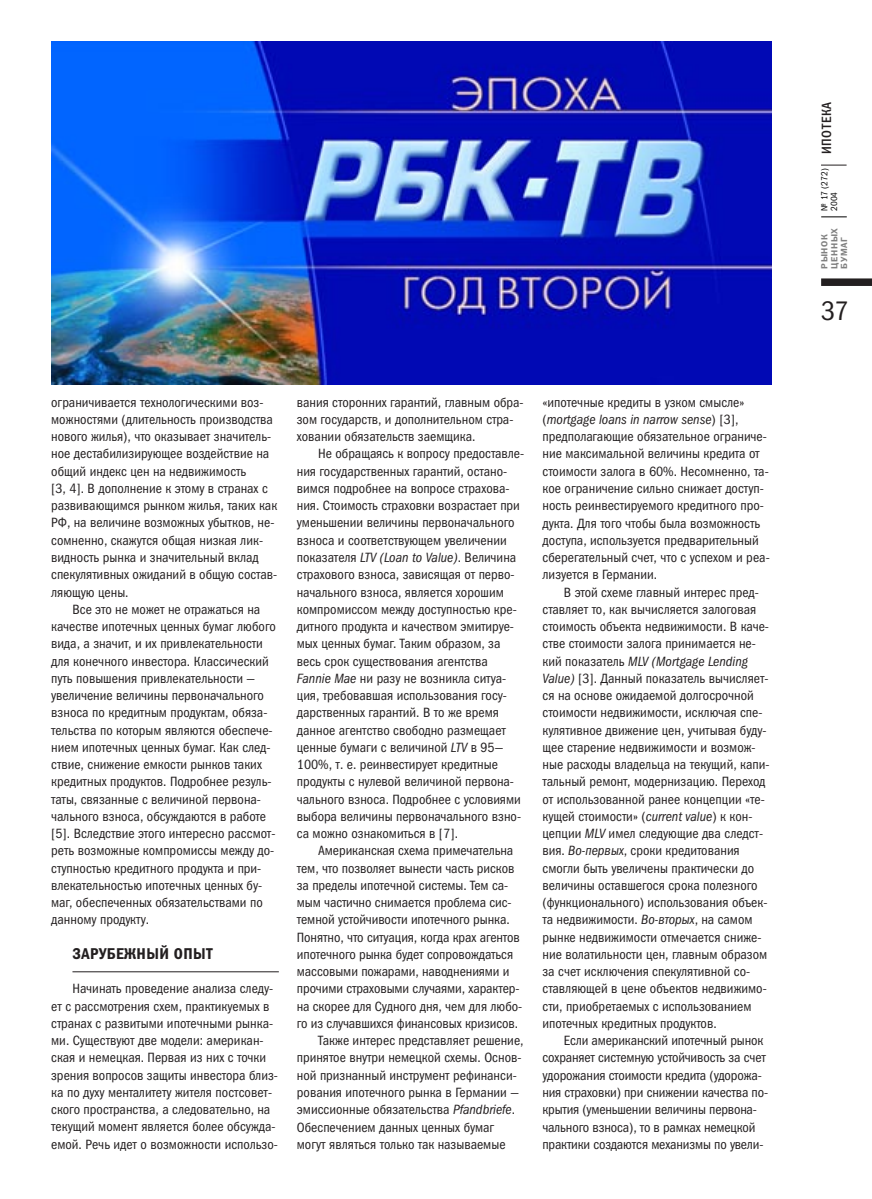
<style>
.page{position:relative;width:872px;height:1199px;background:#fff}
.page>*{position:absolute;margin:0;border:0;box-sizing:border-box;transform-origin:0 0}
.t1{font:27px "Franklin Gothic Book Cond C";color:#231f20}
.t2{font:15.75px "Franklin Gothic Demi Cond C";letter-spacing:.025em;color:#231f20}
.t3{font:13.5px/17.2px "Franklin Gothic Book Cond C";color:#231f20}
.t4{font:13.5px "Franklin Gothic Medi Cond C";letter-spacing:.055em;color:#231f20}
.t5{font:9px/9.8px "Franklin Gothic Demi C";letter-spacing:.06em;color:#808080}
.t6{font:9px/9.8px "Franklin Gothic Book Cond C";color:#000}
.s1{font-style:italic}
</style>
<div class="page">
<hr style="left:72px;top:971px;width:207px;height:1px;background:#231f20">
<svg style="left:821px;top:165px;width:25px;height:1px"></svg>
<div style="left:821px;top:278px;width:51px;height:8px;background:#231f20"></div>
<svg style="left:821px;top:217px;width:25px;height:1px"></svg>
<img style="left:51px;top:42px;width:720px;height:342px">
<p class="t3" style="left:51px;top:395px;width:228px">ограничивается технологическими воз&shy;можностями (длительность производства нового жилья), что оказывает значитель&shy;ное дестабилизирующее воздействие на общий индекс цен на недвижимость<br>[3, 4]. В дополнение к этому в странах с развивающимся рынком жилья, таких как РФ, на величине возможных убытков, не&shy;сомненно, скажутся общая низкая лик&shy;видность рынка и значительный вклад спекулятивных ожиданий в общую состав&shy;ляющую цены.</p>
<p class="t3" style="left:51px;top:602px;width:226px;text-indent:21px">Все это не может не отражаться на качестве ипотечных ценных бумаг любого вида, а значит, и их привлекательности для конечного инвестора. Классический путь повышения привлекательности — увеличение величины первоначального взноса по кредитным продуктам, обяза&shy;тельства по которым являются обеспече&shy;нием ипотечных ценных бумаг. Как след&shy;ствие, снижение емкости рынков таких кредитных продуктов. Подробнее резуль&shy;таты, связанные с величиной первона&shy;чального взноса, обсуждаются в работе [5]. Вследствие этого интересно рассмот&shy;реть возможные компромиссы между до&shy;ступностью кредитного продукта и при&shy;влекательностью ипотечных ценных бу&shy;маг, обеспеченных обязательствами по данному продукту.</p>
<p class="t2" style="left:72px;top:947px;width:142px">ЗАРУБЕЖНЫЙ ОПЫТ</p>
<p class="t3" style="left:51px;top:981px;width:228px;text-indent:21px">Начинать проведение анализа следу&shy;ет с рассмотрения схем, практикуемых в странах с развитыми ипотечными рынка&shy;ми. Существуют две модели: американ&shy;ская и немецкая. Первая из них с точки зрения вопросов защиты инвестора близ&shy;ка по духу менталитету жителя постсовет&shy;ского пространства, а следовательно, на текущий момент является более обсужда&shy;емой. Речь идет о возможности использо-</p>
<p class="t3" style="left:297px;top:395px;width:228px">вания сторонних гарантий, главным обра&shy;зом государств, и дополнительном стра&shy;ховании обязательств заемщика.</p>
<p class="t3" style="left:297px;top:446px;width:229px;text-indent:21px">Не обращаясь к вопросу предоставле&shy;ния государственных гарантий, остано&shy;вимся подробнее на вопросе страхова&shy;ния. Стоимость страховки возрастает при уменьшении величины первоначального взноса и соответствующем увеличении показателя <span class="s1">LTV (Loan to Value)</span>. Величина страхового взноса, зависящая от перво&shy;начального взноса, является хорошим компромиссом между доступностью кре&shy;дитного продукта и качеством эмитируе&shy;мых ценных бумаг. Таким образом, за весь срок существования агентства <span class="s1">Fannie Mae</span> ни разу не возникла ситуа&shy;ция, требовавшая использования госу&shy;дарственных гарантий. В то же время данное агентство свободно размещает ценные бумаги с величиной <span class="s1">LTV</span> в 95— 100%, т. е. реинвестирует кредитные продукты с нулевой величиной первона&shy;чального взноса. Подробнее с условиями выбора величины первоначального взно&shy;са можно ознакомиться в [7].</p>
<p class="t3" style="left:318px;top:843px;width:196px">Американская схема примечательна</p>
<p class="t3" style="left:297px;top:860px;width:219px">тем, что позволяет вынести часть рисков</p>
<p class="t3" style="left:297px;top:878px;width:213px">за пределы ипотечной системы. Тем са-</p>
<p class="t3" style="left:297px;top:895px;width:216px">мым частично снимается проблема сис-</p>
<p class="t3" style="left:297px;top:912px;width:214px">темной устойчивости ипотечного рынка.</p>
<p class="t3" style="left:297px;top:929px;width:224px">Понятно, что ситуация, когда крах агентов</p>
<p class="t3" style="left:297px;top:947px;width:218px">ипотечного рынка будет сопровождаться</p>
<p class="t3" style="left:297px;top:964px;width:214px">массовыми пожарами, наводнениями и</p>
<p class="t3" style="left:297px;top:981px;width:224px">прочими страховыми случаями, характер-</p>
<p class="t3" style="left:297px;top:998px;width:227px">на скорее для Судного дня, чем для любо-</p>
<p class="t3" style="left:297px;top:1016px;width:223px">го из случавшихся финансовых кризисов.</p>
<p class="t3" style="left:318px;top:1033px;width:207px">Также интерес представляет решение,</p>
<p class="t3" style="left:297px;top:1050px;width:226px">принятое внутри немецкой схемы. Основ-</p>
<p class="t3" style="left:297px;top:1067px;width:221px">ной признанный инструмент рефинанси-</p>
<p class="t3" style="left:297px;top:1085px;width:224px">рования ипотечного рынка в Германии —</p>
<p class="t3" style="left:297px;top:1102px;width:220px">эмиссионные обязательства <span class="s1">Pfandbriefe</span>.</p>
<p class="t3" style="left:297px;top:1119px;width:199px">Обеспечением данных ценных бумаг</p>
<p class="t3" style="left:297px;top:1136px;width:210px">могут являться только так называемые</p>
<p class="t3" style="left:542px;top:395px;width:229px">«ипотечные кредиты в узком смысле» (<span class="s1">mortgage loans in narrow sense</span>) [3], предполагающие обязательное ограниче&shy;ние максимальной величины кредита от стоимости залога в 60%. Несомненно, та&shy;кое ограничение сильно снижает доступ&shy;ность реинвестируемого кредитного про&shy;дукта. Для того чтобы была возможность доступа, используется предварительный сберегательный счет, что с успехом и реа&shy;лизуется в Германии.</p>
<p class="t3" style="left:542px;top:584px;width:228px;text-indent:21px">В этой схеме главный интерес пред&shy;ставляет то, как вычисляется залоговая стоимость объекта недвижимости. В каче&shy;стве стоимости залога принимается не&shy;кий показатель <span class="s1">MLV (Mortgage Lending Value)</span> [3]. Данный показатель вычисляет&shy;ся на основе ожидаемой долгосрочной стоимости недвижимости, исключая спе&shy;кулятивное движение цен, учитывая буду&shy;щее старение недвижимости и возмож&shy;ные расходы владельца на текущий, капи&shy;тальный ремонт, модернизацию. Переход от использованной ранее концепции «те&shy;кущей стоимости» (<span class="s1">current value</span>) к кон&shy;цепции <span class="s1">MLV</span> имел следующие два следст&shy;вия. <span class="s1">Во-первых</span>, сроки кредитования смогли быть увеличены практически до величины оставшегося срока полезного (функционального) использования объек&shy;та недвижимости. <span class="s1">Во-вторых</span>, на самом рынке недвижимости отмечается сниже&shy;ние волатильности цен, главным образом за счет исключения спекулятивной со&shy;ставляющей в цене объектов недвижимо&shy;сти, приобретаемых с использованием ипотечных кредитных продуктов.</p>
<p class="t3" style="left:542px;top:1033px;width:227px;text-indent:21px">Если американский ипотечный рынок сохраняет системную устойчивость за счет удорожания стоимости кредита (удорожа&shy;ния страховки) при снижении качества по&shy;крытия (уменьшении величины первона&shy;чального взноса), то в рамках немецкой практики создаются механизмы по увели-</p>
<p class="t4" style="left:821px;top:154px;width:54px;rotate:-90deg">ИПОТЕКА</p>
<p class="t6" style="left:820px;top:211px;width:44px;rotate:-90deg">№ 17 (272)<br>2004</p>
<p class="t5" style="left:820px;top:269px;width:42px;rotate:-90deg">РЫНОК<br>ЦЕННЫХ<br>БУМАГ</p>
<h1 class="t1" style="left:821px;top:301px;width:29px">37</h1>
</div>
